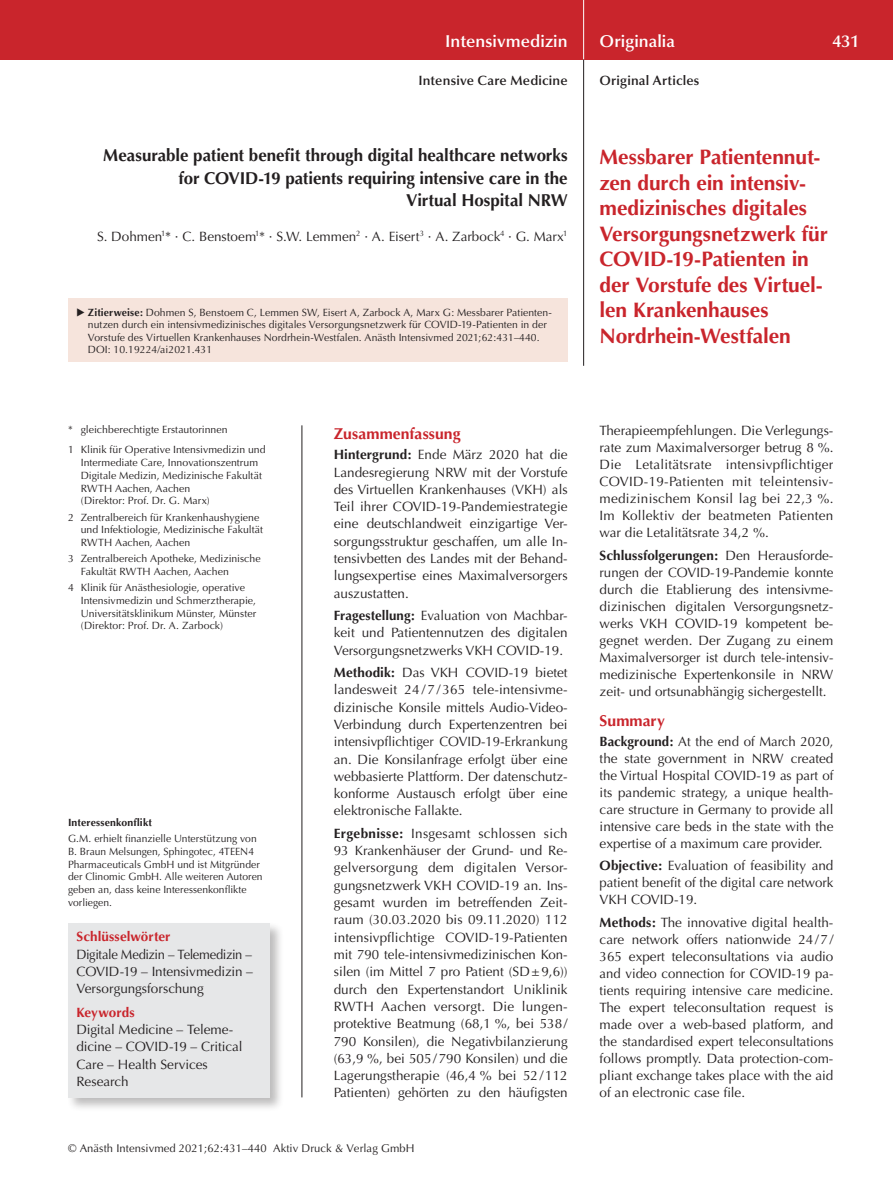
<style>
.page{position:relative;width:893px;height:1191px;background:#fff}
.page>*{position:absolute;margin:0;border:0;box-sizing:border-box;transform-origin:0 0}
.t1{font:700 21px/25.5px "Optima";letter-spacing:-.005em;color:#c9252c}
.t2{font:700 17.25px/22.5px "Optima";letter-spacing:-.005em;color:#231f20;text-align:right}
.t3{font:600 17.25px "Optima";color:#fff}
.t4{font:700 15.75px "Optima";letter-spacing:.005em;color:#c9252c}
.t5{font:13.5px/17.2px "Optima";color:#231f20;text-align:justify}
.t6{font:13.5px/17.2px "Optima";color:#231f20;text-align:justify;scale:.96 1}
.t7{font:600 13.5px "Optima";letter-spacing:.015em;color:#231f20}
.t8{font:700 13.5px "Optima";letter-spacing:.005em;color:#c9252c}
.t9{font:11.25px "Optima";letter-spacing:.005em;color:#231f20}
.t10{font:10.5px/12.8px "Optima";letter-spacing:.005em;color:#231f20}
.t11{font:700 10.5px "Optima";letter-spacing:.015em;color:#231f20}
.s1{font-weight:700}
</style>
<div class="page">
<div style="left:0;top:0;width:893px;height:60px;background:#c9252c"></div>
<hr style="left:583px;top:0;width:1px;height:60px;background:#fff">
<hr style="left:583px;top:60px;width:1px;height:306px;background:#231f20">
<hr style="left:302px;top:425px;width:1px;height:672px;background:#231f20">
<div style="left:66px;top:920px;width:218px;height:191px;background:#231f20;opacity:.3"></div>
<div style="left:68px;top:923px;width:202px;height:174px;background:#e6e7e8"></div>
<div style="left:68px;top:298px;width:500px;height:63px;background:#f6e4dc"></div>
<p class="t3" style="left:445px;top:31px;width:124px">Intensivmedizin</p>
<p class="t3" style="left:600px;top:31px;width:77px">Originalia</p>
<p class="t3" style="left:832px;top:31px;width:28px">431</p>
<p class="t7" style="left:418px;top:73px;width:151px">Intensive Care Medicine</p>
<p class="t7" style="left:600px;top:73px;width:101px">Original Articles</p>
<p class="t2" style="left:103px;top:145px;width:466px">Measurable patient benefit through digital healthcare networks for COVID-19 patients requiring intensive care in the<br>Virtual Hospital NRW</p>
<p class="t5" style="left:97px;top:228px;width:472px">S. Dohmen<sup>1</sup>* · C. Benstoem<sup>1</sup>* · S.W. Lemmen<sup>2</sup> · A. Eisert<sup>3</sup> · A. Zarbock<sup>4</sup> · G. Marx<sup>1</sup></p>
<p class="t10" style="left:88px;top:306px;width:465px"><span class="s1">Zitierweise:</span> Dohmen S, Benstoem C, Lemmen SW, Eisert A, Zarbock A, Marx G: Messbarer Patienten&shy;nutzen durch ein intensivmedizinisches digitales Versorgungsnetzwerk für COVID-19-Patienten in der Vorstufe des Virtuellen Krankenhauses Nordrhein-Westfalen. Anästh Intensivmed 2021;62:431–440.<br>DOI: 10.19224/ai2021.431</p>
<p class="t10" style="left:68px;top:419px;width:199px;line-height:20.4px">* gleichberechtigte Erstautorinnen<br>1 Klinik für Operative Intensivmedizin und</p>
<p class="t10" style="left:81px;top:456px;width:183px">Intermediate Care, Innovationszentrum Digitale Medizin, Medizinische Fakultät RWTH Aachen, Aachen<br>(Direktor: Prof. Dr. G. Marx)</p>
<p class="t10" style="left:81px;top:511px;width:184px;text-indent:-13px">2 Zentralbereich für Krankenhaushygiene und Infektiologie, Medizinische Fakultät<br>RWTH Aachen, Aachen</p>
<p class="t10" style="left:81px;top:552px;width:181px;text-indent:-13px">3 Zentralbereich Apotheke, Medizinische<br>Fakultät RWTH Aachen, Aachen</p>
<p class="t10" style="left:81px;top:581px;width:177px;text-indent:-13px">4 Klinik für Anästhesiologie, operative Intensivmedizin und Schmerztherapie, Universitätsklinikum Münster, Münster (Direktor: Prof. Dr. A. Zarbock)</p>
<p class="t11" style="left:68px;top:816px;width:86px">Interessenkonflikt</p>
<p class="t10" style="left:68px;top:832px;width:196px">G.M. erhielt finanzielle Unterstützung von B. Braun Melsungen, Sphingotec, 4TEEN4<br>Pharmaceuticals GmbH und ist Mitgründer der Clinomic GmbH. Alle weiteren Autoren geben an, dass keine Interessenkonflikte vorliegen.</p>
<p class="t8" style="left:77px;top:929px;width:96px">Schlüsselwörter</p>
<p class="t6" style="left:77px;top:945px;width:185px">Digitale Medizin – Telemedizin – COVID-19 – Intensivmedizin – Versorgungsforschung</p>
<p class="t8" style="left:77px;top:1004px;width:60px">Keywords</p>
<p class="t5" style="left:77px;top:1021px;width:167px;text-align:left">Digital Medicine – Teleme&shy;dicine – COVID-19 – Critical<br>Care – Health Services<br>Research</p>
<p class="t4" style="left:334px;top:424px;width:128px">Zusammenfassung</p>
<p class="t5" style="left:334px;top:446px;width:235px"><span class="s1">Hintergrund:</span> Ende März 2020 hat die Landesregierung NRW mit der Vorstufe des Virtuellen Krankenhauses (VKH) als Teil ihrer COVID-19-Pandemiestrategie eine deutschlandweit einzigartige Ver&shy;sorgungsstruktur geschaffen, um alle In&shy;tensivbetten des Landes mit der Behand&shy;lungsexpertise eines Maximalversorgers auszustatten.</p>
<p class="t5" style="left:334px;top:607px;width:235px"><span class="s1">Fragestellung:</span> Evaluation von Machbar&shy;keit und Patientennutzen des digitalen Versorgungsnetzwerks VKH COVID-19.</p>
<p class="t5" style="left:334px;top:664px;width:235px"><span class="s1">Methodik:</span> Das VKH COVID-19 bietet landesweit 24 / 7 / 365 tele-intensivme&shy;dizinische Konsile mittels Audio-Video-Verbindung durch Expertenzentren bei intensivpflichtiger COVID-19-Erkrankung an. Die Konsilanfrage erfolgt über eine webbasierte Plattform. Der datenschutz&shy;konforme Austausch erfolgt über eine elektronische Fallakte.</p>
<p class="t5" style="left:334px;top:825px;width:235px"><span class="s1">Ergebnisse:</span> Insgesamt schlossen sich 93 Krankenhäuser der Grund- und Re&shy;gelversorgung dem digitalen Versor&shy;gungsnetzwerk VKH COVID-19 an. Ins&shy;gesamt wurden im betreffenden Zeit&shy;raum (30.03.2020 bis 09.11.2020) 112 intensivpflichtige COVID-19-Patienten mit 790 tele-intensivmedizinischen Kon&shy;silen (im Mittel 7 pro Patient (SD±9,6)) durch den Expertenstandort Uniklinik RWTH Aachen versorgt. Die lungen&shy;protektive Beatmung (68,1 %, bei 538/ 790 Konsilen), die Negativbilanzierung (63,9 %, bei 505/790 Konsilen) und die Lagerungstherapie (46,4 % bei 52/112<br>Patienten) gehörten zu den häufigsten</p>
<p class="t9" style="left:68px;top:1142px;width:348px">© Anästh Intensivmed 2021;62:431–440 Aktiv Druck &amp; Verlag GmbH</p>
<h1 class="t1" style="left:600px;top:145px;width:230px">Messbarer Patientennut&shy;zen durch ein intensiv&shy;medizinisches digitales<br>Versorgungsnetzwerk für<br>COVID-19-Patienten in der Vorstufe des Virtuel&shy;len Krankenhauses<br>Nordrhein-Westfalen</h1>
<p class="t5" style="left:600px;top:422px;width:235px">Therapieempfehlungen. Die Verlegungs&shy;rate zum Maximalversorger betrug 8 %.<br>Die Letalitätsrate intensivpflichtiger COVID-19-Patienten mit teleintensiv&shy;medizinischem Konsil lag bei 22,3 %.<br>Im Kollektiv der beatmeten Patienten war die Letalitätsrate 34,2 %.</p>
<p class="t5" style="left:600px;top:546px;width:235px"><span class="s1">Schlussfolgerungen:</span> Den Herausforde&shy;rungen der COVID-19-Pandemie konnte durch die Etablierung des intensivme&shy;dizinischen digitalen Versorgungsnetz&shy;werks VKH COVID-19 kompetent be&shy;gegnet werden. Der Zugang zu einem Maximalversorger ist durch tele-intensiv&shy;medizinische Expertenkonsile in NRW zeit- und ortsunabhängig sichergestellt.</p>
<p class="t4" style="left:600px;top:711px;width:67px">Summary</p>
<p class="t5" style="left:600px;top:733px;width:235px"><span class="s1">Background:</span> At the end of March 2020, the state government in NRW created the Virtual Hospital COVID-19 as part of its pandemic strategy, a unique health&shy;care structure in Germany to provide all intensive care beds in the state with the expertise of a maximum care provider.</p>
<p class="t5" style="left:600px;top:857px;width:235px"><span class="s1">Objective:</span> Evaluation of feasibility and patient benefit of the digital care network VKH COVID-19.</p>
<p class="t5" style="left:600px;top:913px;width:235px"><span class="s1">Methods:</span> The innovative digital health&shy;care network offers nationwide 24/7/ 365 expert teleconsultations via audio and video connection for COVID-19 pa&shy;tients requiring intensive care medicine.<br>The expert teleconsultation request is made over a web-based platform, and the standardised expert teleconsultations follows promptly. Data protection-com&shy;pliant exchange takes place with the aid of an electronic case file.</p>
</div>
